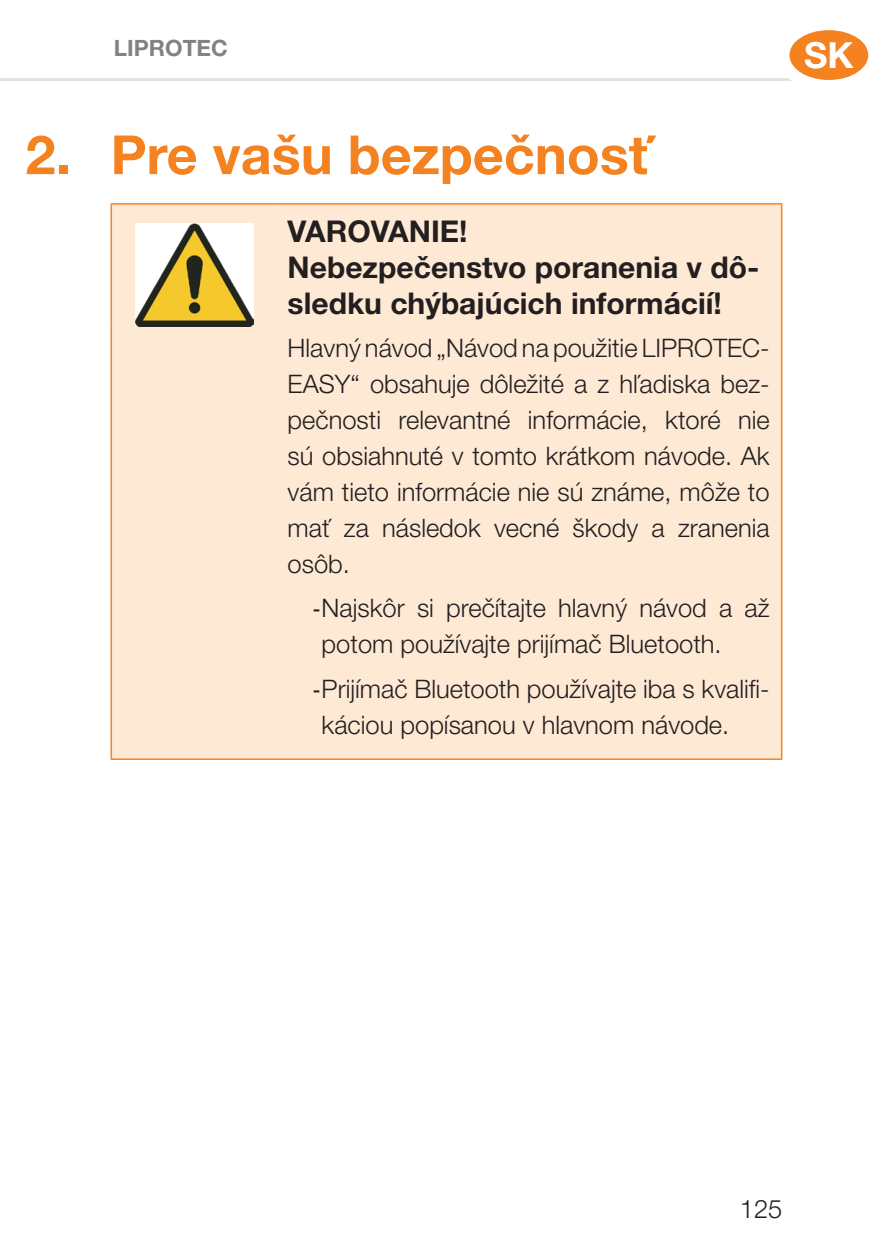
<style>
.page{position:relative;width:893px;height:1259px;background:#fff}
.page>*{position:absolute;margin:0;border:0;box-sizing:border-box;transform-origin:0 0}
.t1{font:700 54px "Helvetica Neue LT Pro";color:#f58220}
.t2{font:700 36px "Helvetica Neue LT Pro";color:#fff}
.t3{font:700 30px/36px "Helvetica Neue LT Pro";color:#231f20}
.t4{font:300 25.5px/36px "Helvetica Neue LT Pro";color:#231f20}
.t5{font:700 22.5px "Helvetica Neue LT Pro";color:#808285}
.s1{font-family:"Arial Narrow";font-weight:400}
</style>
<div class="page">
<hr style="left:0;top:78px;width:829px;height:3px;background:#e1e2e4">
<svg style="left:783px;top:24px;width:91px;height:62px;background:#f69440"></svg>
<div style="left:777px;top:18px;width:103px;height:74px;border:12px solid #fff;border-radius:50%"></div>
<div style="left:112px;top:205px;width:669px;height:553px;background:#fee9d5"></div>
<hr style="left:111px;top:758px;width:165px;height:2px;background:#f58220">
<hr style="left:111px;top:203px;width:165px;height:2px;background:#f58220">
<hr style="left:111px;top:205px;width:1px;height:121px;background:#f58220">
<hr style="left:111px;top:326px;width:1px;height:432px;background:#f58220">
<hr style="left:276px;top:203px;width:506px;height:2px;background:#f58220">
<hr style="left:781px;top:205px;width:1px;height:121px;background:#f58220">
<hr style="left:781px;top:326px;width:1px;height:432px;background:#f58220">
<hr style="left:276px;top:758px;width:506px;height:2px;background:#f58220">
<img style="left:135px;top:223px;width:118px;height:103px">
<p class="t5" style="left:114px;top:34px;width:115px">LIPROTEC</p>
<h2 class="t2" style="left:804px;top:33px;width:51px">SK</h2>
<h1 class="t1" style="left:26px;top:121px;width:629px">2. Pre vašu bezpečnosť</h1>
<p class="t3" style="left:288px;top:213px;width:473px">VAROVANIE!<br>Nebezpečenstvo poranenia v dô&shy;sledku chýbajúcich informácií!</p>
<p class="t4" style="left:288px;top:329px;width:484px;text-align:justify">Hlavný návod „Návod na použitie LIPROTEC-EASY“ obsahuje dôležité a z hľadiska bez&shy;pečnosti relevantné informácie, ktoré nie sú obsiahnuté v tomto krátkom návode. Ak vám tieto informácie nie sú známe, môže to mať za následok vecné škody a zranenia osôb.</p>
<p class="t4" style="left:322px;top:589px;width:450px;text-indent:-8px"><span class="s1">-</span>Najskôr si prečítajte hlavný návod a až potom používajte prijímač Bluetooth.</p>
<p class="t4" style="left:322px;top:670px;width:449px;text-indent:-8px"><span class="s1">-</span>Prijímač Bluetooth používajte iba s kvalifi&shy;káciou popísanou v hlavnom návode.</p>
<p class="t4" style="left:740px;top:1190px;width:44px">125</p>
</div>
